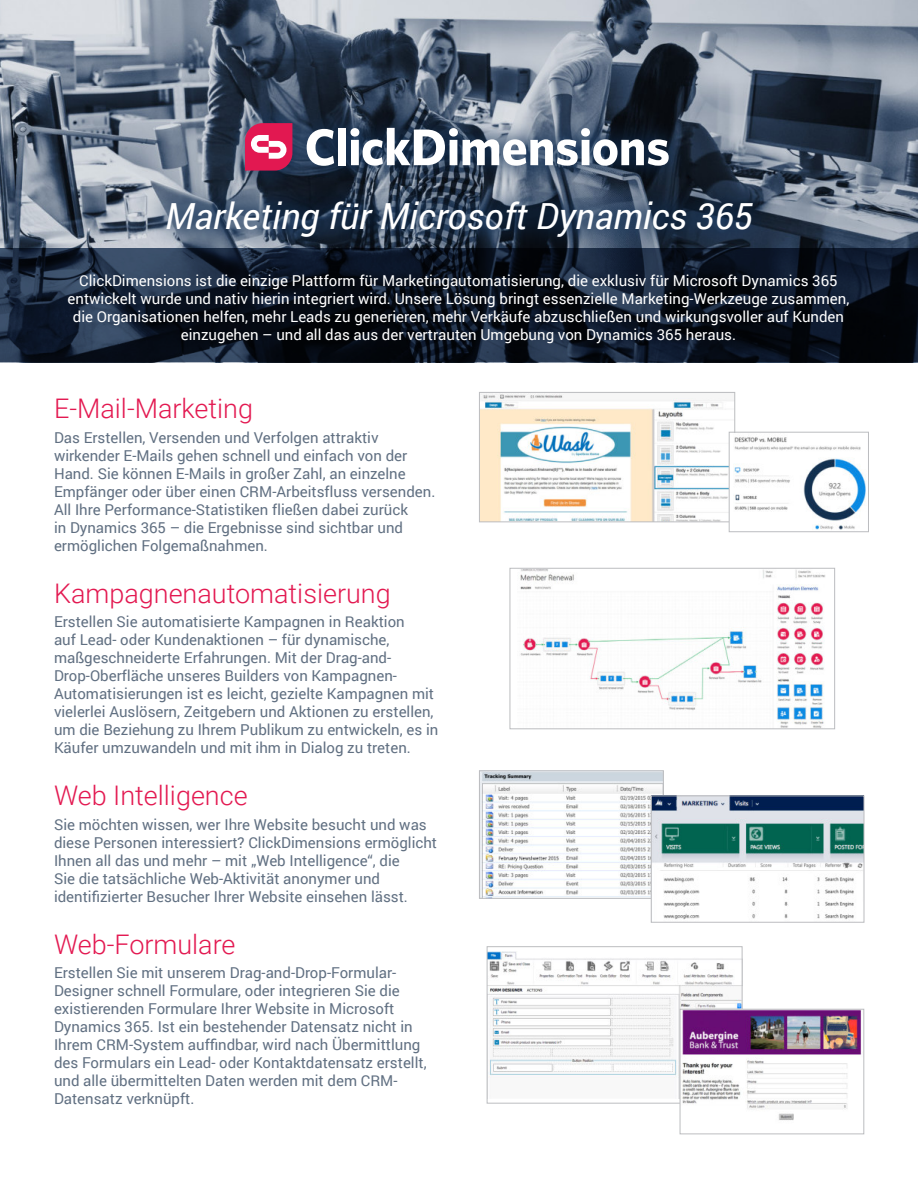
<style>
.page{position:relative;width:918px;height:1188px;background:#fff}
.page>*{position:absolute;margin:0;border:0;box-sizing:border-box;transform-origin:0 0}
.t1{font:italic 36px "Roboto";color:#fff}
.t2{font:300 27px "Roboto";color:#e31951}
.t3{font:15px/18px "Roboto";color:#617082}
.t4{font:15px/18px "Roboto";color:#fff;text-align:center}
</style>
<div class="page">
<img style="left:0;top:0;width:918px;height:363px">
<svg style="left:0;top:248px;width:918px;height:114px;background:#0f1726"></svg>
<img style="left:481px;top:394px;width:252px;height:126px">
<div style="left:479px;top:392px;width:256px;height:130px;border:1px solid #bcbdc0"></div>
<img style="left:520px;top:570px;width:306px;height:157px">
<div style="left:510px;top:568px;width:325px;height:161px;border:1px solid #bcbdc0"></div>
<img style="left:731px;top:434px;width:135px;height:96px">
<div style="left:729px;top:432px;width:140px;height:100px;border:1px solid #bcbdc0"></div>
<img style="left:489px;top:951px;width:251px;height:148px">
<div style="left:487px;top:946px;width:255px;height:157px;border:1px solid #bcbdc0"></div>
<img style="left:481px;top:773px;width:181px;height:123px">
<div style="left:479px;top:771px;width:185px;height:127px;border:1px solid #bcbdc0"></div>
<img style="left:682px;top:1011px;width:180px;height:109px">
<div style="left:680px;top:1009px;width:184px;height:125px;border:1px solid #bcbdc0"></div>
<img style="left:653px;top:798px;width:209px;height:122px">
<div style="left:651px;top:796px;width:213px;height:126px;border:1px solid #bcbdc0"></div>
<div style="left:142px;top:176px;width:635px;height:84px;background:#123157;opacity:.75"></div>
<div style="left:224px;top:101px;width:465px;height:91px;background:#123157;opacity:.75"></div>
<svg style="left:307px;top:129px;width:27px;height:37px"></svg>
<div style="left:338px;top:128px;width:8px;height:37px;background:#fff"></div>
<svg style="left:350px;top:128px;width:319px;height:38px"></svg>
<svg style="left:245px;top:123px;width:47px;height:48px"></svg>
<h1 class="t1" style="left:165px;top:201px;width:589px">Marketing für Microsoft Dynamics 365</h1>
<p class="t4" style="left:68px;top:273px;width:783px">ClickDimensions ist die einzige Plattform für Marketingautomatisierung, die exklusiv für Microsoft Dynamics 365 entwickelt wurde und nativ hierin integriert wird. Unsere Lösung bringt essenzielle Marketing-Werkzeuge zusammen, die Organisationen helfen, mehr Leads zu generieren, mehr Verkäufe abzuschließen und wirkungsvoller auf Kunden einzugehen – und all das aus der vertrauten Umgebung von Dynamics 365 heraus.</p>
<h2 class="t2" style="left:54px;top:398px;width:201px">E-Mail-Marketing</h2>
<p class="t3" style="left:54px;top:430px;width:383px">Das Erstellen, Versenden und Verfolgen attraktiv wirkender E-Mails gehen schnell und einfach von der Hand. Sie können E-Mails in großer Zahl, an einzelne Empfänger oder über einen CRM-Arbeitsfluss versenden.<br>All Ihre Performance-Statistiken fließen dabei zurück<br>in Dynamics 365 – die Ergebnisse sind sichtbar und ermöglichen Folgemaßnahmen.</p>
<h2 class="t2" style="left:54px;top:582px;width:338px">Kampagnenautomatisierung</h2>
<p class="t3" style="left:54px;top:614px;width:386px">Erstellen Sie automatisierte Kampagnen in Reaktion<br>auf Lead- oder Kundenaktionen – für dynamische, maßgeschneiderte Erfahrungen. Mit der Drag-and-Drop-Oberfläche unseres Builders von Kampagnen-Automatisierungen ist es leicht, gezielte Kampagnen mit vielerlei Auslösern, Zeitgebern und Aktionen zu erstellen, um die Beziehung zu Ihrem Publikum zu entwickeln, es in Käufer umzuwandeln und mit ihm in Dialog zu treten.</p>
<h2 class="t2" style="left:54px;top:785px;width:195px">Web Intelligence</h2>
<p class="t3" style="left:54px;top:817px;width:385px">Sie möchten wissen, wer Ihre Website besucht und was diese Personen interessiert? ClickDimensions ermöglicht Ihnen all das und mehr – mit „Web Intelligence“, die<br>Sie die tatsächliche Web-Aktivität anonymer und identifizierter Besucher Ihrer Website einsehen lässt.</p>
<h2 class="t2" style="left:54px;top:933px;width:183px">Web-Formulare</h2>
<p class="t3" style="left:54px;top:965px;width:374px">Erstellen Sie mit unserem Drag-and-Drop-Formular-Designer schnell Formulare, oder integrieren Sie die existierenden Formulare Ihrer Website in Microsoft Dynamics 365. Ist ein bestehender Datensatz nicht in Ihrem CRM-System auffindbar, wird nach Übermittlung des Formulars ein Lead- oder Kontaktdatensatz erstellt, und alle übermittelten Daten werden mit dem CRM-Datensatz verknüpft.</p>
</div>
